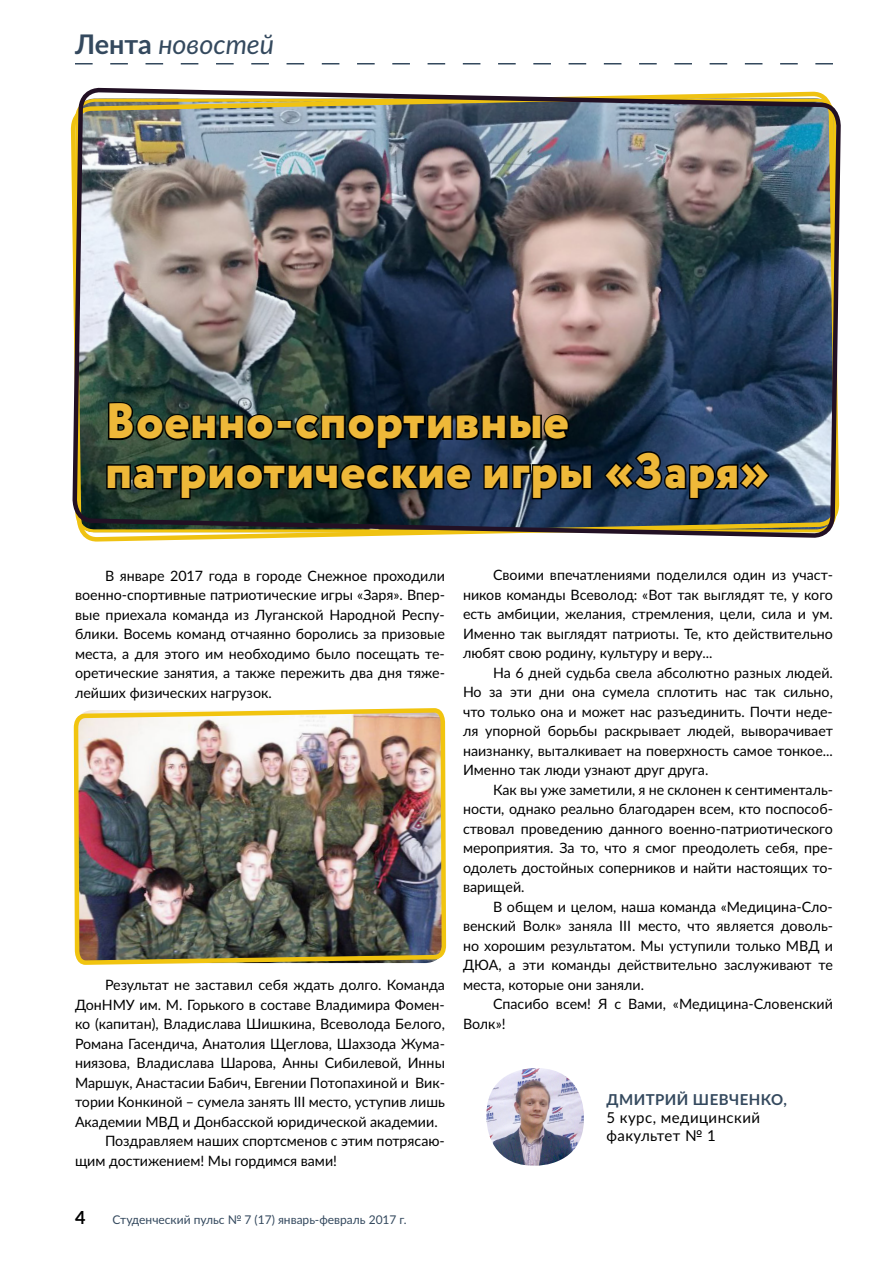
<style>
.page{position:relative;width:893px;height:1263px;background:#fff}
.page>*{position:absolute;margin:0;border:0;box-sizing:border-box;transform-origin:0 0}
.t1{font:800 49.5px/49.5px "Circe";letter-spacing:.01em;color:#eeb839}
.t2{font:italic 27px "Lato";color:#34495e}
.t3{font:700 18px "Lato";color:#000}
.t4{font:15px/18px "Lato";letter-spacing:.03em;color:#000}
.t5{font:700 15px "Lato";letter-spacing:.03em;color:#34495e}
.t6{font:14.25px/19.5px "Lato";color:#000;text-align:justify}
.t7{font:12px "Lato";color:#34495e}
.s1{font-weight:700;font-style:normal}
</style>
<div class="page">
<img style="left:70px;top:63px;width:771px;height:477px">
<svg style="left:106px;top:400px;width:169px;height:42px;background:#20322b"></svg>
<div style="left:276px;top:420px;width:16px;height:10px;border:3px solid #000"></div>
<svg style="left:293px;top:412px;width:278px;height:39px;background:#101b22"></svg>
<svg style="left:105px;top:462px;width:368px;height:39px;background:#122121"></svg>
<svg style="left:482px;top:462px;width:112px;height:39px;background:#152438"></svg>
<svg style="left:603px;top:449px;width:169px;height:52px;background:#1a2d47"></svg>
<img style="left:486px;top:1068px;width:98px;height:98px">
<img style="left:73px;top:710px;width:374px;height:253px">
<h2 class="t2" style="left:75px;top:25px;width:201px"><span class="s1">Лента</span> новостей</h2>
<h1 class="t1" style="left:105px;top:400px;width:666px">Военно-спортивные патриотические игры «Заря»</h1>
<p class="t6" style="left:75px;top:565px;width:371px;text-indent:30px">В январе 2017 года в городе Снежное проходили военно-спортивные патриотические игры «Заря». Впер&shy;вые приехала команда из Луганской Народной Респу&shy;блики. Восемь команд отчаянно боролись за призовые места, а для этого им необходимо было посещать те&shy;оретические занятия, а также пережить два дня тяже&shy;лейших физических нагрузок.</p>
<p class="t6" style="left:105px;top:974px;width:341px">Результат не заставил себя ждать долго. Команда</p>
<p class="t6" style="left:75px;top:994px;width:371px">ДонНМУ им. М. Горького в составе Владимира Фомен-</p>
<p class="t6" style="left:75px;top:1013px;width:371px">ко (капитан), Владислава Шишкина, Всеволода Белого,</p>
<p class="t6" style="left:75px;top:1033px;width:371px">Романа Гасендича, Анатолия Щеглова, Шахзода Жума-</p>
<p class="t6" style="left:75px;top:1052px;width:371px">ниязова, Владислава Шарова, Анны Сибилевой, Инны</p>
<p class="t6" style="left:75px;top:1072px;width:371px">Маршук, Анастасии Бабич, Евгении Потопахиной и Вик-</p>
<p class="t6" style="left:75px;top:1091px;width:371px">тории Конкиной – сумела занять III место, уступив лишь</p>
<p class="t6" style="left:75px;top:1111px;width:364px">Академии МВД и Донбасской юридической академии.</p>
<p class="t6" style="left:105px;top:1130px;width:341px">Поздравляем наших спортсменов с этим потрясаю-</p>
<p class="t6" style="left:75px;top:1150px;width:264px">щим достижением! Мы гордимся вами!</p>
<p class="t3" style="left:75px;top:1204px;width:12px">4</p>
<p class="t7" style="left:112px;top:1211px;width:296px">Студенческий пульс № 7 (17) январь-февраль 2017 г.</p>
<p class="t6" style="left:463px;top:565px;width:371px;text-indent:30px">Своими впечатлениями поделился один из участ&shy;ников команды Всеволод: «Вот так выглядят те, у кого есть амбиции, желания, стремления, цели, сила и ум.<br>Именно так выглядят патриоты. Те, кто действительно любят свою родину, культуру и веру...</p>
<p class="t6" style="left:463px;top:662px;width:371px;text-indent:30px">На 6 дней судьба свела абсолютно разных людей.<br>Но за эти дни она сумела сплотить нас так сильно, что только она и может нас разъединить. Почти неде&shy;ля упорной борьбы раскрывает людей, выворачивает наизнанку, выталкивает на поверхность самое тонкое...<br>Именно так люди узнают друг друга.</p>
<p class="t6" style="left:463px;top:779px;width:371px;text-indent:30px">Как вы уже заметили, я не склонен к сентименталь&shy;ности, однако реально благодарен всем, кто поспособ&shy;ствовал проведению данного военно-патриотического мероприятия. За то, что я смог преодолеть себя, пре&shy;одолеть достойных соперников и найти настоящих то&shy;варищей.</p>
<p class="t6" style="left:463px;top:896px;width:371px;text-indent:30px">В общем и целом, наша команда «Медицина-Сло&shy;венский Волк» заняла III место, что является доволь&shy;но хорошим результатом. Мы уступили только МВД и ДЮА, а эти команды действительно заслуживают те места, которые они заняли.</p>
<p class="t6" style="left:463px;top:994px;width:371px;text-indent:30px">Спасибо всем! Я с Вами, «Медицина-Словенский<br>Волк»!</p>
<p class="t5" style="left:606px;top:1088px;width:182px">ДМИТРИЙ ШЕВЧЕНКО,</p>
<p class="t4" style="left:606px;top:1108px;width:155px">5 курс, медицинский факультет № 1</p>
</div>
